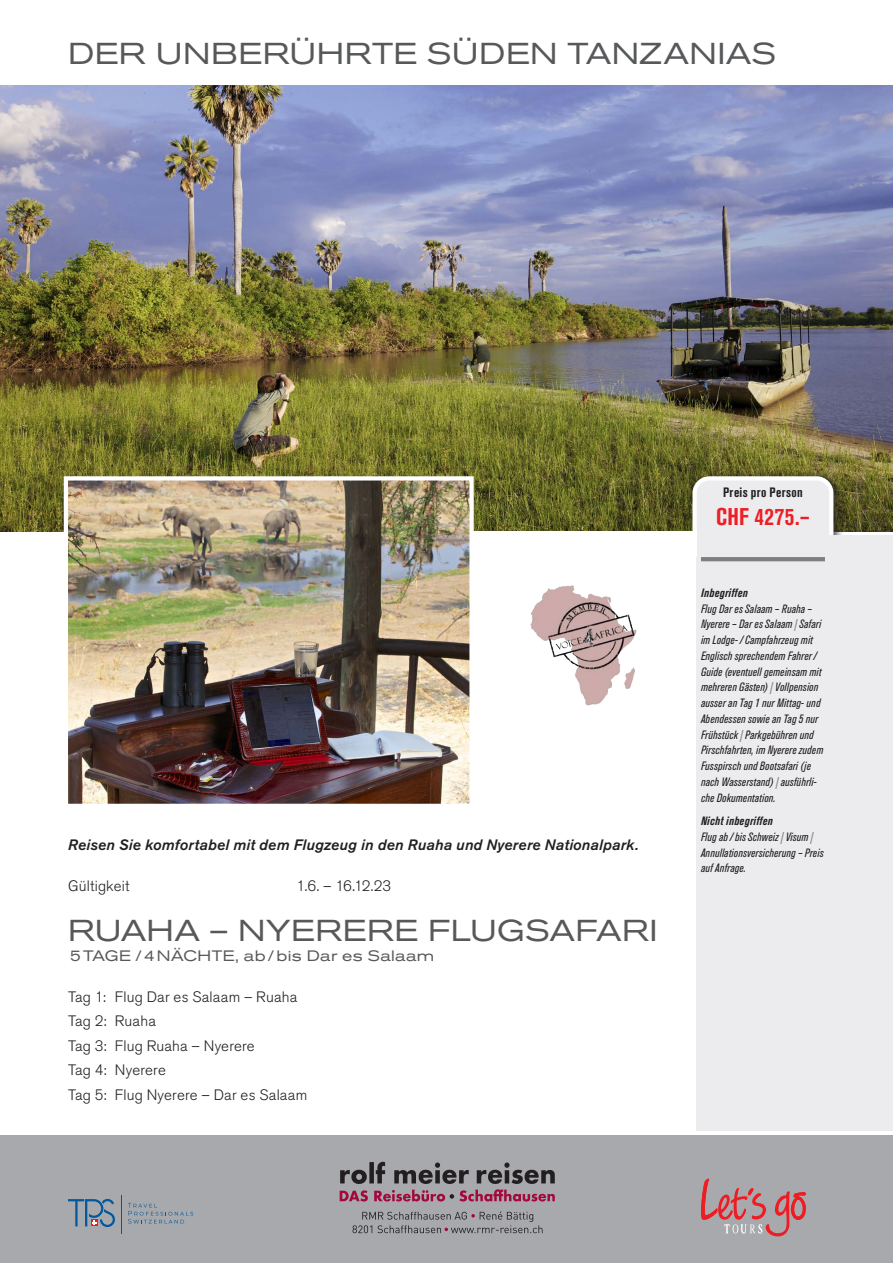
<style>
.page{position:relative;width:893px;height:1263px;background:#fff}
.page>*{position:absolute;margin:0;border:0;box-sizing:border-box;transform-origin:0 0}
.t1{font:expanded 30px "Akzidenz Grotesk BQ";letter-spacing:.015em;color:#57585a}
.t2{font:700 condensed 24px "Akzidenz Grotesk BQ";letter-spacing:.025em;color:#ee1f25}
.t3{font:300 15px/24.5px "Akzidenz Grotesk BQ";letter-spacing:.015em;color:#231f20}
.t4{font:italic 15px "Akzidenz Grotesk BQ Med";letter-spacing:.015em;color:#231f20}
.t5{font:expanded 15px "Akzidenz Grotesk BQ";letter-spacing:.025em;color:#57585a}
.t6{font:700 condensed 13.5px "Akzidenz Grotesk BQ";letter-spacing:.025em;color:#231f20}
.t7{font:italic condensed 12px/15.8px "Akzidenz Grotesk BQ";letter-spacing:.025em;color:#231f20}
.t8{font:italic 700 condensed 12px "Akzidenz Grotesk BQ";letter-spacing:.025em;color:#231f20}
.s1{color:#808285}
.s2{font-weight:700}
</style>
<div class="page">
<img style="left:0;top:85px;width:893px;height:446px">
<img style="left:62px;top:474px;width:414px;height:330px">
<div style="left:689px;top:469px;width:155px;height:80px;background:#231f20;opacity:.75"></div>
<svg style="left:690px;top:474px;width:146px;height:62px;background:#e1e0df"></svg>
<div style="left:0;top:1135px;width:893px;height:128px;background:#a8a9ad"></div>
<div style="left:697px;top:536px;width:196px;height:595px;background:#ececee"></div>
<hr style="left:701px;top:557px;width:124px;height:4px;background:#7c7e7f">
<div style="left:472px;top:531px;width:225px;height:26px;background:#fff"></div>
<svg style="left:701px;top:1179px;width:105px;height:57px"></svg>
<svg style="left:128px;top:1203px;width:65px;height:20px"></svg>
<svg style="left:68px;top:1199px;width:47px;height:28px"></svg>
<hr style="left:121px;top:1195px;width:1px;height:38px;background:#01589c">
<img style="left:530px;top:586px;width:106px;height:119px">
<svg style="left:340px;top:1162px;width:215px;height:39px"></svg>
<svg style="left:352px;top:1211px;width:191px;height:22px"></svg>
<h1 class="t1" style="left:68px;top:36px;width:709px">DER UNBERÜHRTE SÜDEN TANZANIAS</h1>
<p class="t4" style="left:68px;top:836px;width:572px">Reisen Sie komfortabel mit dem Flugzeug in den Ruaha und Nyerere Nationalpark.</p>
<p class="t3" style="left:68px;top:873px;width:63px">Gültigkeit</p>
<p class="t3" style="left:297px;top:873px;width:96px">1.6. – 16.12.23</p>
<h1 class="t1" style="left:68px;top:913px;width:591px">RUAHA – NYERERE FLUGSAFARI</h1>
<p class="t5" style="left:70px;top:947px;width:366px">5 TAGE / 4 NÄCHTE, ab / bis Dar es Salaam</p>
<p class="t3" style="left:68px;top:984px;width:241px">Tag 1: Flug Dar es Salaam – Ruaha<br>Tag 2: Ruaha<br>Tag 3: Flug Ruaha – Nyerere<br>Tag 4: Nyerere<br>Tag 5: Flug Nyerere – Dar es Salaam</p>
<p class="t6" style="left:723px;top:485px;width:81px">Preis pro Person</p>
<h2 class="t2" style="left:716px;top:503px;width:95px">CHF 4275.–</h2>
<p class="t8" style="left:701px;top:586px;width:48px">Inbegriffen</p>
<p class="t7" style="left:701px;top:601px;width:124px">Flug Dar es Salaam – Ruaha –<br>Nyerere – Dar es Salaam <span class="s1">|</span> Safari im Lodge-/Campfahrzeug mit<br>Englisch sprechendem Fahrer/<br>Guide (eventuell gemeinsam mit mehreren Gästen) <span class="s1">|</span> Vollpension ausser an Tag 1 nur Mittag- und<br>Abendessen sowie an Tag 5 nur<br>Frühstück <span class="s1">|</span> Parkgebühren und<br>Pirschfahrten, im Nyerere zudem<br>Fusspirsch und Bootsafari (je nach Wasserstand) <span class="s1">|</span> ausführli&shy;che Dokumentation.</p>
<p class="t7" style="left:701px;top:813px;width:124px"><span class="s2">Nicht inbegriffen<br></span>Flug ab/bis Schweiz <span class="s1">|</span> Visum <span class="s1">|<br></span>Annullationsversicherung – Preis auf Anfrage.</p>
</div>
